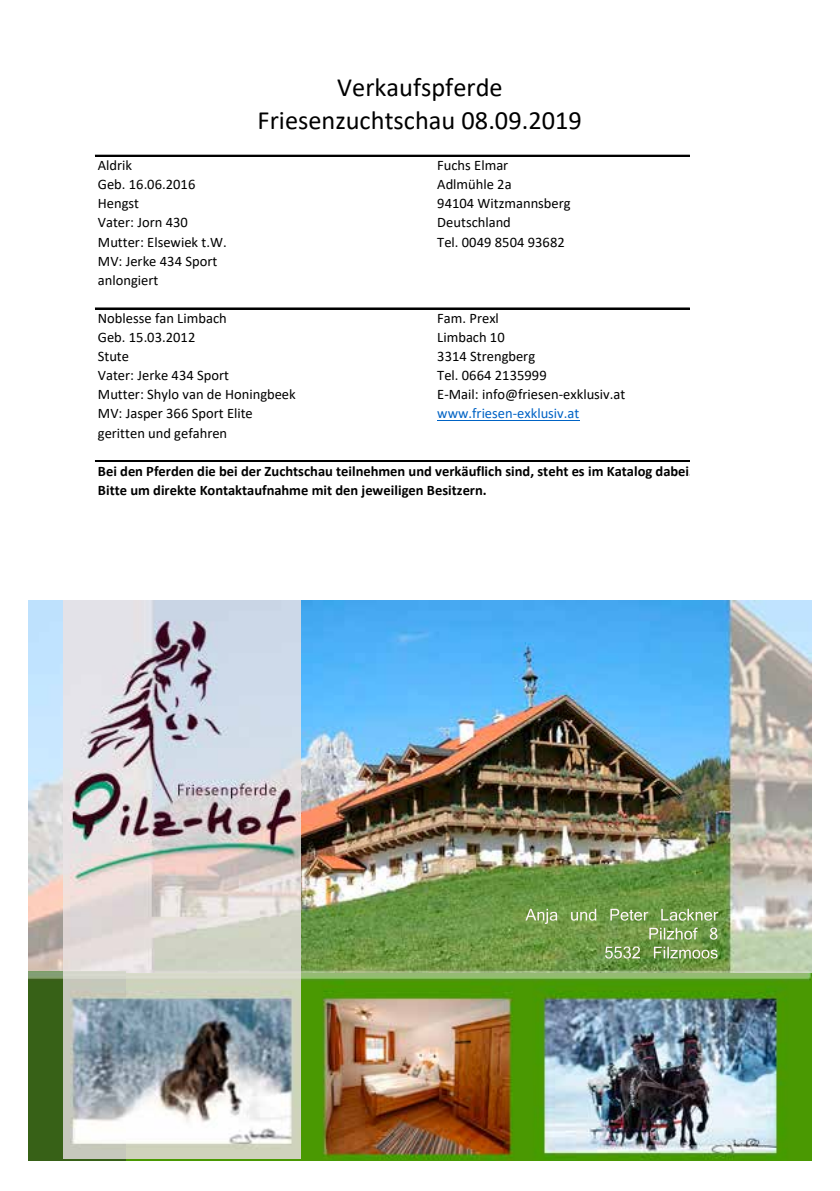
<style>
.page{position:relative;width:840px;height:1191px;background:#fff}
.page>*{position:absolute;margin:0;border:0;box-sizing:border-box;transform-origin:0 0}
.t1{font:26.4px/33.4px "Calibri";color:#000;text-align:center}
.t2{font:14.6px/19px "Calibri";color:#000}
.t3{font:700 14.6px/19px "Calibri";color:#000}
.t4{font:14.6px "Calibri";color:#0063c5}
</style>
<div class="page">
<hr style="left:437px;top:420px;width:142px;height:1px;background:#0063c5">
<hr style="left:95px;top:155px;width:594px;height:1px;background:#000">
<hr style="left:95px;top:308px;width:594px;height:1px;background:#000">
<hr style="left:95px;top:460px;width:594px;height:1px;background:#000">
<hr style="left:95px;top:461px;width:594px;height:1px;background:#000">
<img style="left:28px;top:601px;width:783px;height:371px">
<img style="left:28px;top:972px;width:783px;height:188px">
<img style="left:64px;top:601px;width:237px;height:371px">
<img style="left:64px;top:972px;width:237px;height:186px">
<h1 class="t1" style="left:257px;top:70px;width:326px">Verkaufspferde<br>Friesenzuchtschau 08.09.2019</h1>
<p class="t2" style="left:98px;top:155px;width:36px">Aldrik</p>
<p class="t2" style="left:437px;top:155px;width:73px">Fuchs Elmar</p>
<p class="t2" style="left:98px;top:174px;width:99px">Geb. 16.06.2016</p>
<p class="t2" style="left:437px;top:174px;width:76px">Adlmühle 2a</p>
<p class="t2" style="left:98px;top:194px;width:43px">Hengst</p>
<p class="t2" style="left:437px;top:194px;width:135px">94104 Witzmannsberg</p>
<p class="t2" style="left:98px;top:213px;width:91px">Vater: Jorn 430</p>
<p class="t2" style="left:437px;top:213px;width:75px">Deutschland</p>
<p class="t2" style="left:98px;top:232px;width:130px">Mutter: Elsewiek t.W.</p>
<p class="t2" style="left:437px;top:232px;width:129px">Tel. 0049 8504 93682</p>
<p class="t2" style="left:98px;top:251px;width:121px">MV: Jerke 434 Sport anlongiert</p>
<p class="t2" style="left:98px;top:308px;width:130px">Noblesse fan Limbach</p>
<p class="t2" style="left:437px;top:308px;width:63px">Fam. Prexl</p>
<p class="t2" style="left:98px;top:327px;width:99px">Geb. 15.03.2012</p>
<p class="t2" style="left:437px;top:327px;width:69px">Limbach 10</p>
<p class="t2" style="left:98px;top:346px;width:33px">Stute</p>
<p class="t2" style="left:437px;top:346px;width:99px">3314 Strengberg</p>
<p class="t2" style="left:98px;top:365px;width:133px">Vater: Jerke 434 Sport</p>
<p class="t2" style="left:437px;top:365px;width:111px">Tel. 0664 2135999</p>
<p class="t2" style="left:98px;top:384px;width:199px">Mutter: Shylo van de Honingbeek</p>
<p class="t2" style="left:437px;top:384px;width:189px">E-Mail: info@friesen-exklusiv.at</p>
<p class="t2" style="left:98px;top:404px;width:156px">MV: Jasper 366 Sport Elite</p>
<p class="t4" style="left:437px;top:403px;width:143px">www.friesen-exklusiv.at</p>
<p class="t2" style="left:98px;top:423px;width:131px">geritten und gefahren</p>
<p class="t3" style="left:98px;top:461px;width:596px">Bei den Pferden die bei der Zuchtschau teilnehmen und verkäuflich sind, steht es im Katalog dabei.<br>Bitte um direkte Kontaktaufnahme mit den jeweiligen Besitzern.</p>
</div>
